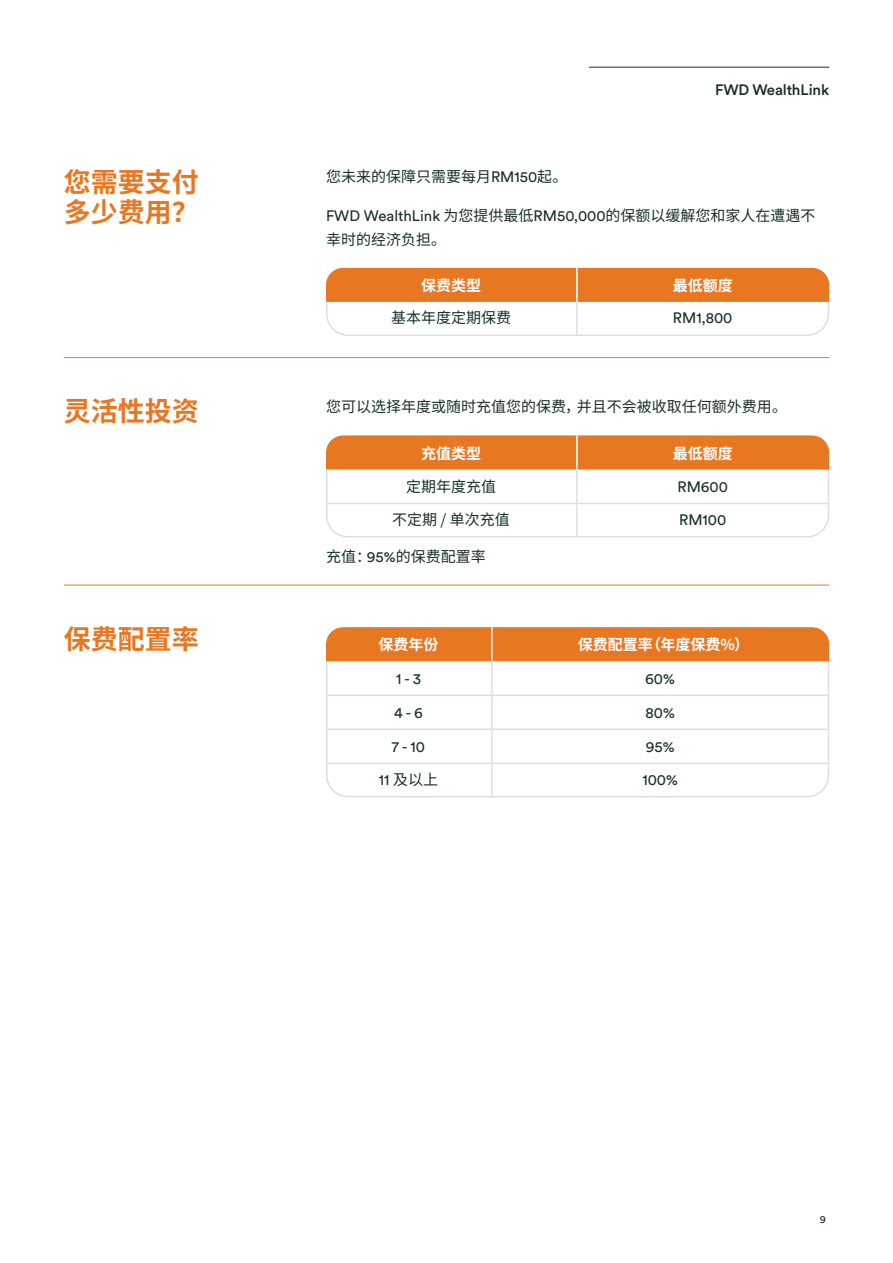
<style>
.page{position:relative;width:893px;height:1263px;background:#fff}
.page>*{position:absolute;margin:0;border:0;box-sizing:border-box;transform-origin:0 0}
.t1{font:700 27px/30px "Noto Sans SC";color:#e87722}
.t2{font:15px "Noto Sans SC";color:#183028}
.t3{font:15px "FWD Circular";color:#183028}
.t4{font:700 15px "Noto Sans SC";color:#fff}
.t5{font:500 15px "FWD Circular";letter-spacing:-.005em;color:#183028}
.t6{font:10.5px "FWD Circular";color:#183028}
.s1{font-family:"FWD Circular"}
.s2{font-family:"Noto Sans SC"}
</style>
<div class="page">
<hr style="left:589px;top:67px;width:240px;height:1px;background:#183028">
<hr style="left:64px;top:357px;width:765px;height:1px;background:#e87722">
<hr style="left:64px;top:585px;width:765px;height:1px;background:#e87722">
<div style="left:326px;top:268px;width:503px;height:68px;border:2px solid #dbdfe1;border-radius:21px"></div>
<div style="left:326px;top:435px;width:503px;height:103px;border:2px solid #dbdfe1;border-radius:21px"></div>
<div style="left:326px;top:627px;width:503px;height:170px;border:2px solid #dbdfe1;border-radius:21px"></div>
<div style="left:326px;top:268px;width:503px;height:34px;background:#e87722"></div>
<div style="left:326px;top:435px;width:503px;height:34px;background:#e87722"></div>
<div style="left:326px;top:627px;width:503px;height:34px;background:#e87722"></div>
<hr style="left:576px;top:302px;width:2px;height:34px;background:#dbdfe1">
<hr style="left:576px;top:268px;width:2px;height:34px;background:#fff">
<hr style="left:576px;top:469px;width:2px;height:34px;background:#dbdfe1">
<hr style="left:576px;top:504px;width:2px;height:34px;background:#dbdfe1">
<hr style="left:576px;top:435px;width:2px;height:34px;background:#fff">
<hr style="left:326px;top:503px;width:251px;height:1px;background:#dbdfe1">
<hr style="left:577px;top:503px;width:251px;height:1px;background:#dbdfe1">
<hr style="left:491px;top:661px;width:2px;height:33px;background:#dbdfe1">
<hr style="left:491px;top:696px;width:2px;height:32px;background:#dbdfe1">
<hr style="left:491px;top:730px;width:2px;height:32px;background:#dbdfe1">
<hr style="left:491px;top:764px;width:2px;height:33px;background:#dbdfe1">
<hr style="left:491px;top:627px;width:2px;height:34px;background:#fff">
<hr style="left:326px;top:694px;width:166px;height:2px;background:#dbdfe1">
<hr style="left:326px;top:728px;width:166px;height:2px;background:#dbdfe1">
<hr style="left:326px;top:762px;width:166px;height:2px;background:#dbdfe1">
<hr style="left:492px;top:694px;width:336px;height:2px;background:#dbdfe1">
<hr style="left:492px;top:728px;width:336px;height:2px;background:#dbdfe1">
<hr style="left:492px;top:762px;width:336px;height:2px;background:#dbdfe1">
<h1 class="t1" style="left:64px;top:167px;width:136px">您需要支付多少费用？</h1>
<h1 class="t1" style="left:64px;top:397px;width:136px">灵活性投资</h1>
<h1 class="t1" style="left:64px;top:624px;width:136px">保费配置率</h1>
<p class="t5" style="left:715px;top:79px;width:116px">FWD WealthLink</p>
<p class="t2" style="left:326px;top:168px;width:243px">您未来的保障只需要每月<span class="s1">RM150</span>起。</p>
<p class="t3" style="left:326px;top:206px;width:491px">FWD WealthLink <span class="s2">为您提供最低</span>RM50,000<span class="s2">的保额以缓解您和家人在遭遇不</span></p>
<p class="t2" style="left:326px;top:231px;width:122px">幸时的经济负担。</p>
<p class="t4" style="left:421px;top:277px;width:61px">保费类型</p>
<p class="t4" style="left:673px;top:277px;width:61px">最低额度</p>
<p class="t2" style="left:391px;top:309px;width:121px">基本年度定期保费</p>
<p class="t3" style="left:673px;top:308px;width:61px">RM1,800</p>
<p class="t2" style="left:326px;top:398px;width:463px">您可以选择年度或随时充值您的保费，并且不会被收取任何额外费用。</p>
<p class="t4" style="left:421px;top:445px;width:61px">充值类型</p>
<p class="t4" style="left:673px;top:445px;width:61px">最低额度</p>
<p class="t2" style="left:406px;top:478px;width:91px">定期年度充值</p>
<p class="t3" style="left:677px;top:477px;width:52px">RM600</p>
<p class="t2" style="left:392px;top:511px;width:119px">不定期 / 单次充值</p>
<p class="t3" style="left:679px;top:510px;width:49px">RM100</p>
<p class="t2" style="left:326px;top:548px;width:161px">充值：<span class="s1">95%</span>的保费配置率</p>
<p class="t4" style="left:379px;top:636px;width:61px">保费年份</p>
<p class="t4" style="left:578px;top:636px;width:173px">保费配置率（年度保费%）</p>
<p class="t3" style="left:396px;top:669px;width:27px">1 - 3</p>
<p class="t3" style="left:645px;top:669px;width:31px">60%</p>
<p class="t3" style="left:394px;top:703px;width:30px">4 - 6</p>
<p class="t3" style="left:645px;top:703px;width:31px">80%</p>
<p class="t3" style="left:392px;top:737px;width:35px">7 - 10</p>
<p class="t3" style="left:646px;top:737px;width:30px">95%</p>
<p class="t2" style="left:379px;top:771px;width:61px"><span class="s1">11</span> 及以上</p>
<p class="t3" style="left:642px;top:769px;width:37px">100%</p>
<p class="t6" style="left:820px;top:1212px;width:8px">9</p>
</div>
